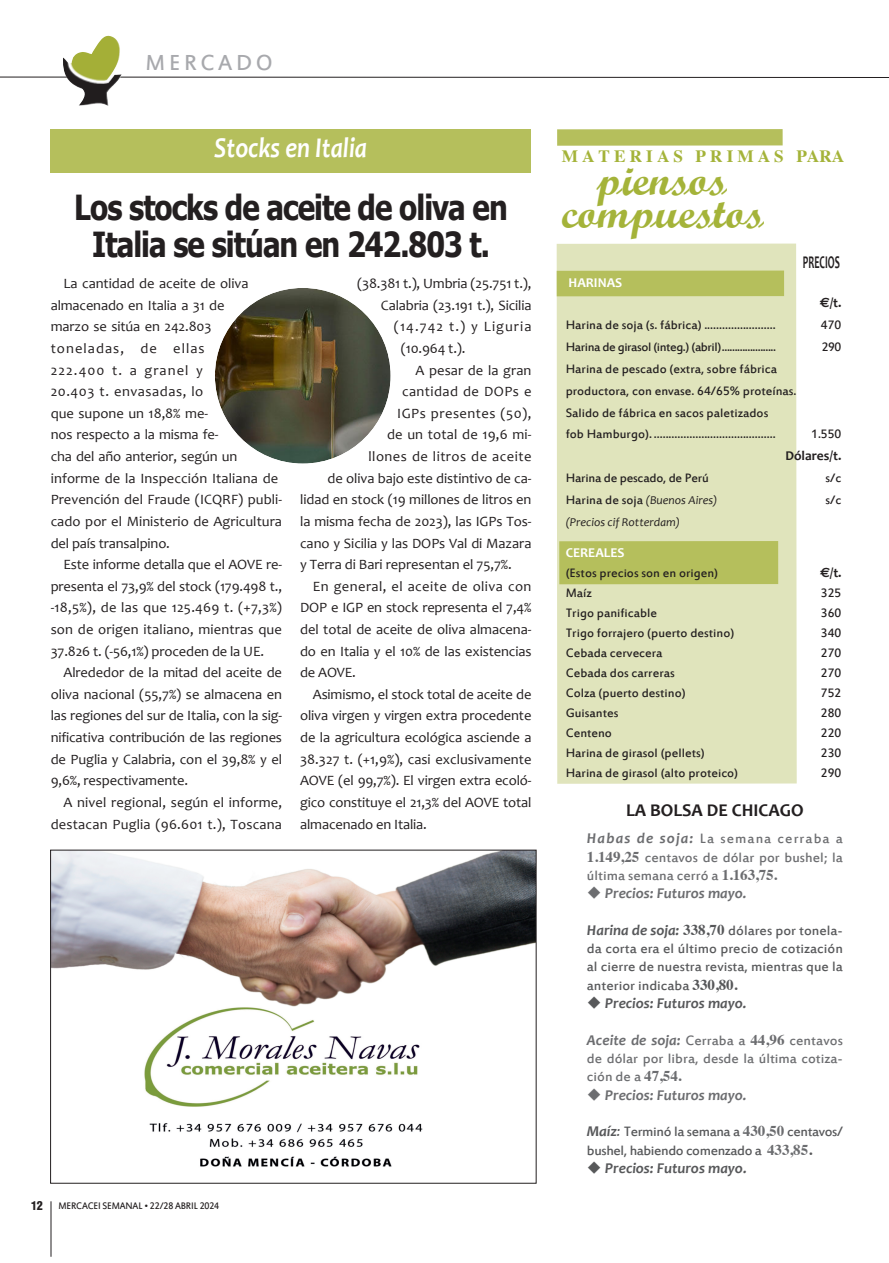
<style>
.page{position:relative;width:889px;height:1263px;background:#fff}
.page>*{position:absolute;margin:0;border:0;box-sizing:border-box;transform-origin:0 0}
.t1{font:700 45px/33px "Script";color:#a4b339;text-align:center}
.t2{font:700 34.5px/36px "Tahoma";letter-spacing:-.03em;color:#231f20;text-align:center;scale:.85 1}
.t3{font:italic 700 28.8px "Candara";color:#fff;scale:.84 1}
.t4{font:24px "Estrangelo Edessa";letter-spacing:.15em;color:#a8a9ad}
.t5{font:700 18px "Candara";color:#231f20}
.t6{font:700 18px "Candara";color:#231f20;scale:.55 1}
.t7{font:700 17.25px "Times";letter-spacing:.235em;color:#a4b339}
.t8{font:15px/18.3px "Estrangelo Edessa";color:#6c6d70;text-align:justify}
.t9{font:15px/18.3px "Estrangelo Edessa";color:#57585a;text-align:justify}
.t10{font:15px/18.3px "Estrangelo Edessa";letter-spacing:-.025em;color:#57585a}
.t11{font:italic 700 15px "Candara";color:#6c6d70}
.t12{font:italic 700 15px "Candara";color:#57585a}
.t13{font:14.25px/21.6px "Candara";letter-spacing:-.005em;color:#231f20;text-align:justify}
.t14{font:14.25px "Candara";letter-spacing:.03em;color:#231f20}
.t15{font:14.25px "Candara";letter-spacing:.07em;color:#231f20}
.t16{font:13.5px/21.9px "Estrangelo Edessa";color:#231f20}
.t17{font:13.5px "Estrangelo Edessa";letter-spacing:-.03em;color:#231f20}
.t18{font:700 13.5px "Candara";color:#231f20}
.t19{font:700 13.5px "Candara";color:#fff}
.t20{font:italic 12px "Candara";color:#231f20}
.t21{font:900 condensed 12px "Helvetica";color:#231f20}
.t22{font:10.5px "Estrangelo Edessa";letter-spacing:-.015em;color:#231f20;scale:.95 1}
.s1{font-family:"Euro Sans"}
.s2{font-family:"Estrangelo Edessa";font-style:normal;font-size:13.5px}
.s3{font-family:"Candara";font-weight:700;font-style:italic}
.s4{font-family:"Times";font-weight:700}
.s5{font-family:"Candara";font-style:italic}
.s6{font-family:"Times";font-weight:700;color:#6c6d70}
</style>
<div class="page">
<hr style="left:51px;top:1201px;width:1px;height:55px;background:#231f20">
<svg style="left:0;top:76px;width:888px;height:2px;background:#908e8e"></svg>
<img style="left:62px;top:35px;width:60px;height:71px">
<div style="left:556px;top:243px;width:240px;height:540px;background:#e0e4bc"></div>
<div style="left:559px;top:541px;width:219px;height:43px;background:#b5bf5c"></div>
<div style="left:557px;top:129px;width:225px;height:17px;background:#b5bf5c"></div>
<div style="left:556px;top:270px;width:228px;height:26px;background:#b5bf5c"></div>
<div style="left:50px;top:129px;width:481px;height:44px;background:#b5bf5c"></div>
<img style="left:52px;top:851px;width:482px;height:316px">
<div style="left:50px;top:849px;width:486px;height:334px;border:1px solid #231f20"></div>
<svg style="left:215px;top:288px;width:176px;height:176px"></svg>
<h3 class="t4" style="left:146px;top:50px;width:129px">MERCADO</h3>
<h3 class="t3" style="left:214px;top:130px;width:183px">Stocks en Italia</h3>
<h2 class="t2" style="left:74px;top:189px;width:511px">Los stocks de aceite de oliva en<br>Italia se sitúan en 242.803 t.</h2>
<p class="t13" style="left:51px;top:272px;width:233px;text-align:left;text-indent:13px">La cantidad de aceite de oliva almacenado en Italia a 31 de<br>marzo se sitúa en 242.803 toneladas, de ellas<br>222.400 t. a granel y<br>20.403 t. envasadas, lo<br>que supone un 18,8% me-<br>nos respecto a la misma fe-<br>cha del año anterior, según un informe de la Inspección Italiana de<br>Prevención del Fraude (ICQRF) publi&shy;cado por el Ministerio de Agricultura del país transalpino.</p>
<p class="t13" style="left:51px;top:553px;width:233px;text-indent:13px">Este informe detalla que el AOVE re&shy;presenta el 73,9% del stock (179.498 t., -18,5%), de las que 125.469 t. (+7,3%) son de origen italiano, mientras que 37.826 t. (-56,1%) proceden de la UE.</p>
<p class="t13" style="left:51px;top:661px;width:233px;text-indent:13px">Alrededor de la mitad del aceite de oliva nacional (55,7%) se almacena en las regiones del sur de Italia, con la sig&shy;nificativa contribución de las regiones de Puglia y Calabria, con el 39,8% y el 9,6%, respectivamente.</p>
<p class="t13" style="left:51px;top:791px;width:233px;text-align:right">A nivel regional, según el informe, destacan Puglia (96.601 t.), Toscana</p>
<p class="t13" style="left:357px;top:272px;width:176px">(38.381 t.), Umbria (25.751 t.),</p>
<p class="t13" style="left:381px;top:294px;width:152px">Calabria (23.191 t.), Sicilia</p>
<p class="t15" style="left:394px;top:318px;width:139px">(14.742 t.) y Liguria</p>
<p class="t13" style="left:401px;top:337px;width:66px">(10.964 t.).</p>
<p class="t13" style="left:415px;top:359px;width:118px">A pesar de la gran</p>
<p class="t14" style="left:402px;top:382px;width:131px">cantidad de DOPs e</p>
<p class="t14" style="left:397px;top:404px;width:136px">IGPs presentes (50),</p>
<p class="t13" style="left:387px;top:424px;width:146px">de un total de 19,6 mi-</p>
<p class="t14" style="left:368px;top:447px;width:164px">llones de litros de aceite</p>
<p class="t13" style="left:327px;top:467px;width:205px">de oliva bajo este distintivo de ca-</p>
<p class="t13" style="left:300px;top:488px;width:233px">lidad en stock (19 millones de litros en</p>
<p class="t13" style="left:300px;top:510px;width:233px">la misma fecha de 2023), las IGPs Tos-</p>
<p class="t13" style="left:300px;top:532px;width:233px">cano y Sicilia y las DOPs Val di Mazara</p>
<p class="t13" style="left:300px;top:553px;width:213px">y Terra di Bari representan el 75,7%.</p>
<p class="t14" style="left:313px;top:577px;width:220px">En general, el aceite de oliva con</p>
<p class="t13" style="left:300px;top:596px;width:233px">DOP e IGP en stock representa el 7,4%</p>
<p class="t13" style="left:300px;top:618px;width:233px">del total de aceite de oliva almacena-</p>
<p class="t13" style="left:300px;top:640px;width:233px">do en Italia y el 10% de las existencias</p>
<p class="t13" style="left:300px;top:661px;width:57px">de AOVE.</p>
<p class="t13" style="left:313px;top:683px;width:220px">Asimismo, el stock total de aceite de</p>
<p class="t13" style="left:300px;top:704px;width:233px">oliva virgen y virgen extra procedente</p>
<p class="t13" style="left:300px;top:726px;width:233px">de la agricultura ecológica asciende a</p>
<p class="t13" style="left:300px;top:748px;width:233px">38.327 t. (+1,9%), casi exclusivamente</p>
<p class="t13" style="left:300px;top:769px;width:233px">AOVE (el 99,7%). El virgen extra ecoló-</p>
<p class="t13" style="left:300px;top:791px;width:233px">gico constituye el 21,3% del AOVE total</p>
<p class="t13" style="left:300px;top:812px;width:128px">almacenado en Italia.</p>
<p class="t21" style="left:31px;top:1201px;width:13px">12</p>
<p class="t22" style="left:58px;top:1199px;width:171px">MERCACEI SEMANAL • 22/28 ABRIL 2024</p>
<p class="t7" style="left:561px;top:149px;width:284px">MATERIAS PRIMAS PARA</p>
<h1 class="t1" style="left:561px;top:167px;width:203px">piensos compuestos</h1>
<p class="t6" style="left:803px;top:250px;width:69px">PRECIOS</p>
<p class="t19" style="left:568px;top:274px;width:55px">HARINAS</p>
<p class="t18" style="left:819px;top:294px;width:23px"><span class="s1">€</span>/t.</p>
<p class="t16" style="left:565px;top:314px;width:211px">Harina de soja (s. fábrica) ........................</p>
<p class="t16" style="left:821px;top:314px;width:22px">470</p>
<p class="t17" style="left:565px;top:340px;width:212px">Harina de girasol (integ.) (abril).....................</p>
<p class="t16" style="left:821px;top:336px;width:21px">290</p>
<p class="t16" style="left:565px;top:358px;width:232px">Harina de pescado (extra, sobre fábrica productora, con envase. 64/65% proteínas.<br>Salido de fábrica en sacos paletizados<br>fob Hamburgo). .........................................</p>
<p class="t16" style="left:811px;top:424px;width:32px">1.550</p>
<p class="t18" style="left:785px;top:447px;width:58px">Dólares/t.</p>
<p class="t16" style="left:565px;top:468px;width:145px">Harina de pescado, de Perú</p>
<p class="t16" style="left:825px;top:468px;width:17px">s/c</p>
<p class="t20" style="left:565px;top:492px;width:153px"><span class="s2">Harina de soja</span> (Buenos Aires)</p>
<p class="t16" style="left:825px;top:490px;width:17px">s/c</p>
<p class="t20" style="left:565px;top:514px;width:116px">(Precios cif Rotterdam)</p>
<p class="t19" style="left:565px;top:544px;width:60px">CEREALES</p>
<p class="t16" style="left:565px;top:562px;width:154px">(Estos precios son en origen)</p>
<p class="t18" style="left:820px;top:564px;width:23px"><span class="s1">€</span>/t.</p>
<p class="t16" style="left:565px;top:582px;width:28px">Maíz</p>
<p class="t16" style="left:821px;top:582px;width:22px">325</p>
<p class="t16" style="left:565px;top:602px;width:93px">Trigo panificable</p>
<p class="t16" style="left:821px;top:602px;width:22px">360</p>
<p class="t16" style="left:565px;top:622px;width:170px">Trigo forrajero (puerto destino)</p>
<p class="t16" style="left:821px;top:622px;width:22px">340</p>
<p class="t16" style="left:565px;top:642px;width:98px">Cebada cervecera</p>
<p class="t16" style="left:821px;top:642px;width:22px">270</p>
<p class="t16" style="left:565px;top:662px;width:111px">Cebada dos carreras</p>
<p class="t16" style="left:821px;top:662px;width:22px">270</p>
<p class="t16" style="left:565px;top:682px;width:121px">Colza (puerto destino)</p>
<p class="t16" style="left:821px;top:682px;width:22px">752</p>
<p class="t16" style="left:565px;top:702px;width:54px">Guisantes</p>
<p class="t16" style="left:821px;top:702px;width:22px">280</p>
<p class="t16" style="left:565px;top:722px;width:48px">Centeno</p>
<p class="t16" style="left:821px;top:722px;width:22px">220</p>
<p class="t16" style="left:565px;top:742px;width:140px">Harina de girasol (pellets)</p>
<p class="t16" style="left:821px;top:742px;width:22px">230</p>
<p class="t16" style="left:565px;top:762px;width:174px">Harina de girasol (alto proteico)</p>
<p class="t16" style="left:821px;top:762px;width:22px">290</p>
<p class="t5" style="left:626px;top:798px;width:179px">LA BOLSA DE CHICAGO</p>
<p class="t8" style="left:587px;top:830px;width:257px"><span class="s3">Habas de soja:</span> La semana cerraba a <span class="s4">1.149,25</span> centavos de dólar por bushel; la última semana cerró a <span class="s4">1.163,75.</span></p>
<p class="t11" style="left:587px;top:883px;width:161px">◆ Precios: Futuros mayo.</p>
<p class="t9" style="left:587px;top:921px;width:257px"><span class="s3">Harina de soja:</span> <span class="s4">338,70</span> dólares por tonela&shy;da corta era el último precio de cotización al cierre de nuestra revista, mientras que la anterior indicaba <span class="s4">330,80.</span></p>
<p class="t12" style="left:587px;top:993px;width:161px">◆ Precios: Futuros mayo.</p>
<p class="t8" style="left:587px;top:1031px;width:257px"><span class="s3">Aceite de soja:</span> Cerraba a <span class="s4">44,96</span> centavos de dólar por libra, desde la última cotiza&shy;ción de a <span class="s4">47,54.</span></p>
<p class="t11" style="left:587px;top:1085px;width:161px">◆ Precios: Futuros mayo.</p>
<p class="t10" style="left:587px;top:1123px;width:257px"><span class="s3">Maíz</span><span class="s5">:</span> Terminó la semana a <span class="s6">430,50</span> centavos/ bushel, habiendo comenzado a <span class="s6">433,85</span><span class="s4">.</span></p>
<p class="t12" style="left:587px;top:1158px;width:161px">◆ Precios: Futuros mayo.</p>
</div>
